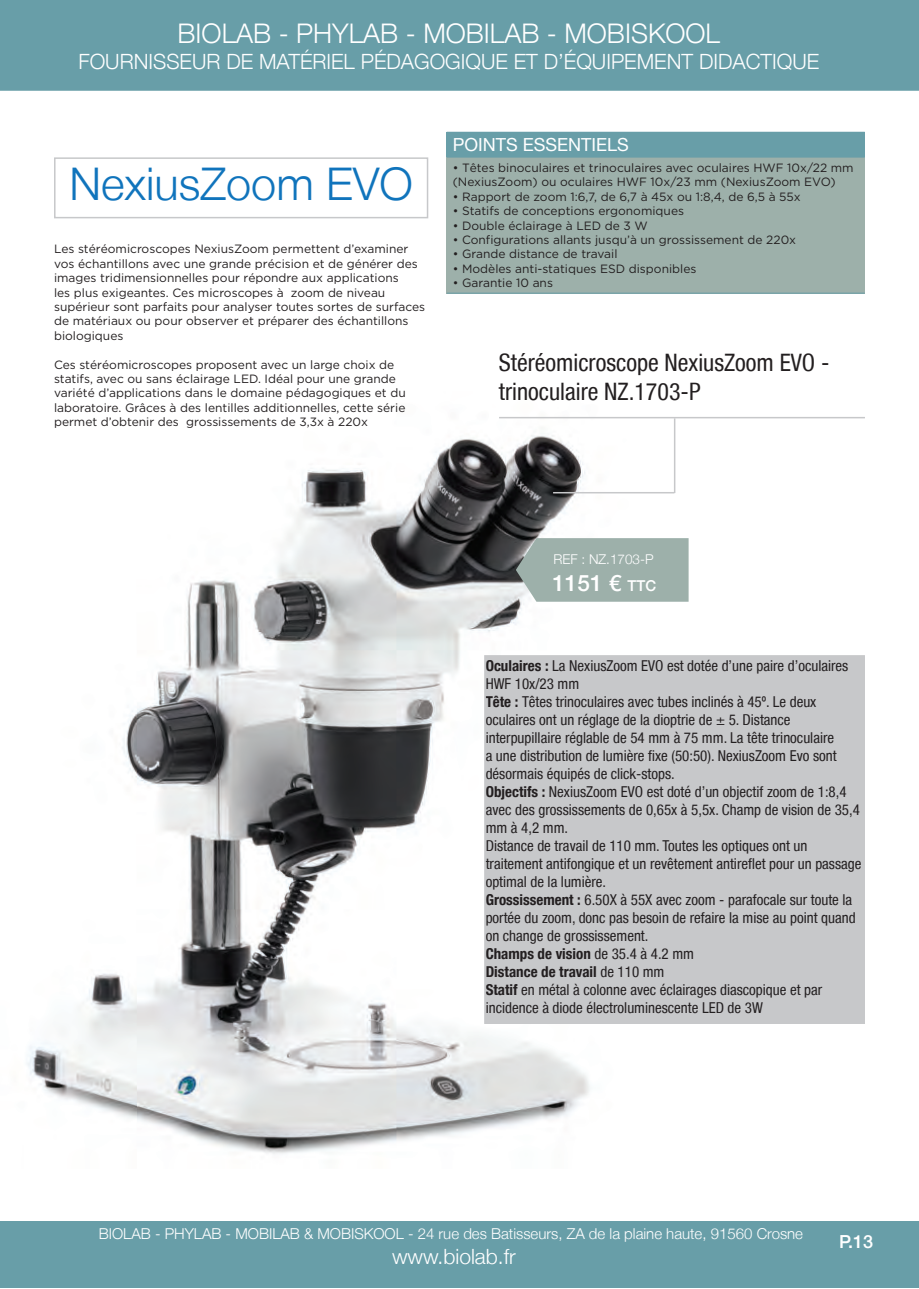
<style>
.page{position:relative;width:919px;height:1289px;background:#fff}
.page>*{position:absolute;margin:0;border:0;box-sizing:border-box;transform-origin:0 0}
.t1{font:300 45px "Helvetica Neue LT";color:#1074bc}
.t2{font:300 27px "Helvetica Neue LT";color:#fff}
.t3{font:condensed 24px/28.8px "Helvetica Neue LT";color:#231f20}
.t4{font:500 22.5px "Helvetica Neue LT";color:#fff}
.t5{font:300 21px "Helvetica Neue LT";color:#fff}
.t6{font:18px "Helvetica Neue LT";color:#fff}
.t7{font:500 18px "Helvetica Neue LT";color:#fff}
.t8{font:condensed 15px/18px "Helvetica Neue LT";color:#231f20}
.t9{font:300 15px "Helvetica Neue LT";color:#fff}
.t10{font:300 13.5px "Helvetica Neue LT";color:#fff}
.t11{font:12px/14.4px "Gotham";color:#231f20}
.s1{font-size:15px}
.s2{font-weight:700}
</style>
<div class="page">
<div style="left:0;top:1220px;width:918px;height:67px;background:#689ea8"></div>
<div style="left:0;top:0;width:918px;height:91px;background:#689ea8"></div>
<img style="left:27px;top:416px;width:628px;height:738px">
<div style="left:54px;top:157px;width:374px;height:61px;border:2px solid #c7c8ca"></div>
<div style="left:446px;top:132px;width:418px;height:25px;background:#689ea8"></div>
<div style="left:446px;top:157px;width:418px;height:136px;background:#9db0aa"></div>
<hr style="left:446px;top:157px;width:418px;height:1px;background:#689ea8">
<hr style="left:446px;top:293px;width:418px;height:1px;background:#689ea8">
<hr style="left:674px;top:418px;width:1px;height:75px;background:#c7c8ca">
<hr style="left:499px;top:417px;width:365px;height:1px;background:#c7c8ca">
<div style="left:485px;top:656px;width:379px;height:367px;background:#c7c8ca"></div>
<div style="left:484px;top:655px;width:380px;height:368px;border:2px solid #c7c8ca"></div>
<hr style="left:553px;top:492px;width:121px;height:1px;background:#c7c8ca">
<svg style="left:516px;top:538px;width:172px;height:63px;background:#9daea9"></svg>
<h2 class="t2" style="left:178px;top:17px;width:544px">BIOLAB - PHYLAB - MOBILAB - MOBISKOOL</h2>
<h3 class="t5" style="left:78px;top:48px;width:742px">FOURNISSEUR DE MATÉRIEL PÉDAGOGIQUE ET D’ÉQUIPEMENT DIDACTIQUE</h3>
<h3 class="t6" style="left:452px;top:134px;width:177px">POINTS ESSENTIELS</h3>
<p class="t11" style="left:452px;top:160px;width:402px">• Têtes binoculaires et trinoculaires avec oculaires HWF 10x/22 mm (NexiusZoom) ou oculaires HWF 10x/23 mm (NexiusZoom EVO)</p>
<p class="t11" style="left:452px;top:189px;width:349px">• Rapport de zoom 1:6,7, de 6,7 à 45x ou 1:8,4, de 6,5 à 55x</p>
<p class="t11" style="left:452px;top:203px;width:233px">• Statifs de conceptions ergonomiques</p>
<p class="t11" style="left:452px;top:218px;width:197px">• Double éclairage à LED de 3 W</p>
<p class="t11" style="left:452px;top:232px;width:345px">• Configurations allants jusqu’à un grossissement de 220x</p>
<p class="t11" style="left:452px;top:247px;width:166px">• Grande distance de travail</p>
<p class="t11" style="left:452px;top:261px;width:245px">• Modèles anti-statiques ESD disponibles</p>
<p class="t11" style="left:452px;top:275px;width:102px">• Garantie 10 ans</p>
<h1 class="t1" style="left:69px;top:156px;width:345px">NexiusZoom EVO</h1>
<p class="t11" style="left:54px;top:242px;width:372px">Les stéréomicroscopes NexiusZoom permettent d’examiner vos échantillons avec une grande précision et de générer des images tridimensionnelles pour répondre aux applications<br>les plus exigeantes. Ces microscopes à zoom de niveau supérieur sont parfaits pour analyser toutes sortes de surfaces de matériaux ou pour observer et préparer des échantillons biologiques</p>
<p class="t11" style="left:54px;top:357px;width:353px">Ces stéréomicroscopes proposent avec un large choix de statifs, avec ou sans éclairage LED. Idéal pour une grande variété d’applications dans le domaine pédagogiques et du laboratoire. Grâces à des lentilles additionnelles, cette série permet d’obtenir des grossissements de 3,3x à 220x</p>
<h3 class="t3" style="left:499px;top:348px;width:332px">Stéréomicroscope NexiusZoom EVO - trinoculaire NZ.1703-P</h3>
<p class="t10" style="left:553px;top:551px;width:102px">REF : NZ.1703-P</p>
<h3 class="t4" style="left:552px;top:570px;width:105px">1151 € <span class="s1">TTC</span></h3>
<p class="t8" style="left:485px;top:656px;width:377px"><span class="s2">Oculaires :</span> La NexiusZoom EVO est dotée d’une paire d’oculaires HWF 10x/23 mm<br><span class="s2">Tête :</span> Têtes trinoculaires avec tubes inclinés à 45º. Le deux oculaires ont un réglage de la dioptrie de ± 5. Distance interpupillaire réglable de 54 mm à 75 mm. La tête trinoculaire<br>a une distribution de lumière fixe (50:50). NexiusZoom Evo sont désormais équipés de click-stops.<br><span class="s2">Objectifs :</span> NexiusZoom EVO est doté d’un objectif zoom de 1:8,4 avec des grossissements de 0,65x à 5,5x. Champ de vision de 35,4 mm à 4,2 mm.<br>Distance de travail de 110 mm. Toutes les optiques ont un traitement antifongique et un revêtement antireflet pour un passage optimal de la lumière.<br><span class="s2">Grossissement :</span> 6.50X à 55X avec zoom - parafocale sur toute la portée du zoom, donc pas besoin de refaire la mise au point quand on change de grossissement.<br><span class="s2">Champs de vision</span> de 35.4 à 4.2 mm<br><span class="s2">Distance de travail</span> de 110 mm<br><span class="s2">Statif</span> en métal à colonne avec éclairages diascopique et par incidence à diode électroluminescente LED de 3W</p>
<p class="t9" style="left:99px;top:1224px;width:705px">BIOLAB - PHYLAB - MOBILAB &amp; MOBISKOOL - 24 rue des Batisseurs, ZA de la plaine haute, 91560 Crosne</p>
<h3 class="t5" style="left:392px;top:1243px;width:125px">www.biolab.fr</h3>
<h3 class="t7" style="left:839px;top:1230px;width:35px">P.13</h3>
</div>
